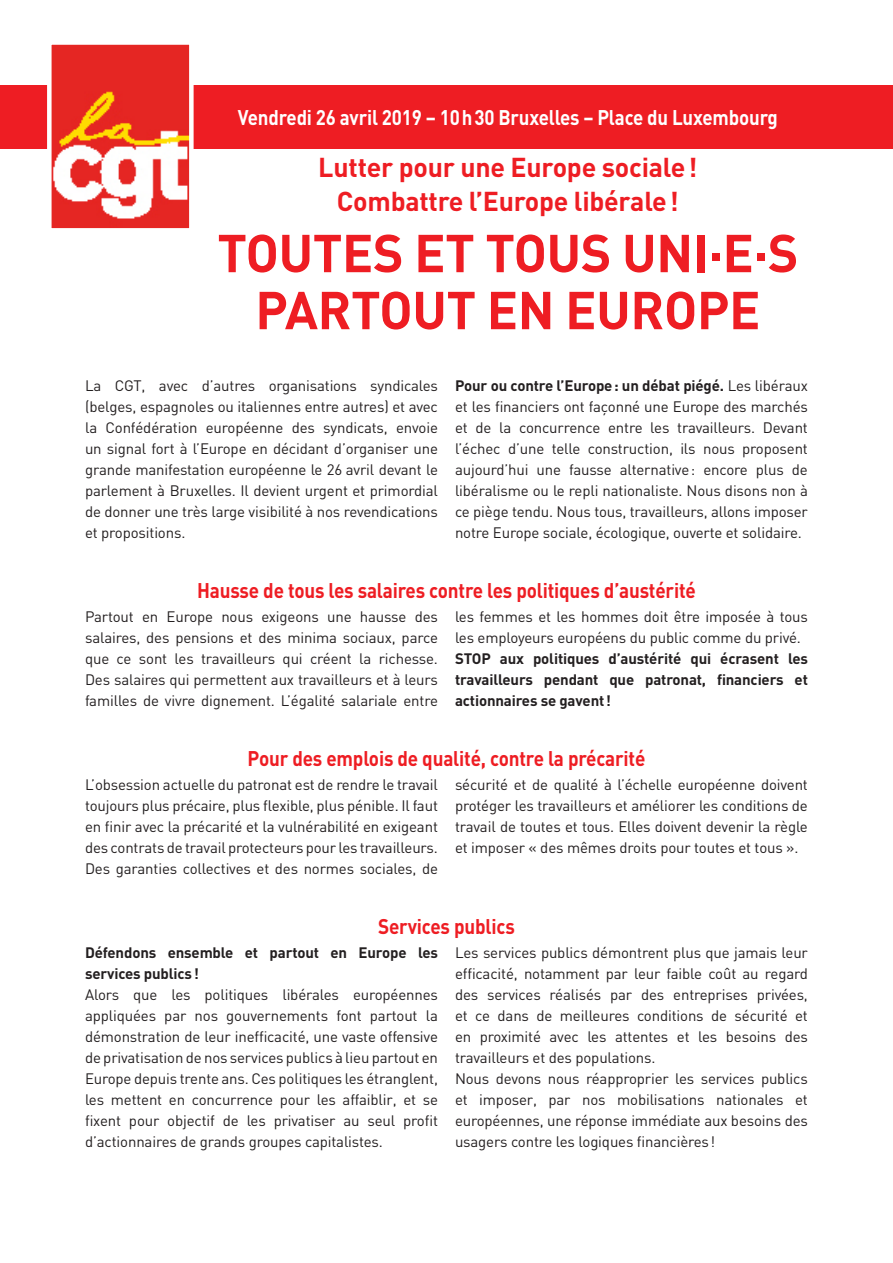
<style>
.page{position:relative;width:893px;height:1263px;background:#fff}
.page>*{position:absolute;margin:0;border:0;box-sizing:border-box;transform-origin:0 0}
.Titre_C{font:700 52.5px/57px "DIN";letter-spacing:-.01em;color:#ee1d23;text-align:center}
.Titre_C-2{font:700 27px "DIN";letter-spacing:-.01em;color:#ee1d23}
.Style_de_paragraphe{font:700 21px "DIN";letter-spacing:-.01em;color:#ee1d23;scale:.9 1}
.surtitre{font:700 21px "DIN";letter-spacing:-.01em;color:#fff;scale:.89 1}
.t1{font:15px/21px "DIN";letter-spacing:-.01em;color:#231f20;text-align:justify}
.t2{font:700 15px/21px "DIN";letter-spacing:-.01em;color:#231f20;text-align:justify}
.s1{font-weight:700}
</style>
<div class="page">
<div style="left:0;top:85px;width:893px;height:64px;background:#ee1d23"></div>
<img style="left:52px;top:45px;width:137px;height:183px">
<div style="left:47px;top:40px;width:147px;height:193px;border:4px solid #fff"></div>
<p class="surtitre" style="left:238px;top:104px;width:608px">Vendredi 26 avril 2019 – 10h30 Bruxelles – Place du Luxembourg</p>
<p class="Titre_C-2" style="left:318px;top:149px;width:380px">Lutter pour une Europe sociale!</p>
<p class="Titre_C-2" style="left:337px;top:184px;width:343px">Combattre l’Europe libérale!</p>
<p class="Titre_C" style="left:217px;top:222px;width:583px">TOUTES ET TOUS UNI·E·S<br>PARTOUT EN EUROPE</p>
<p class="t1" style="left:85px;top:375px;width:354px">La CGT, avec d’autres organisations syndicales (belges, espagnoles ou italiennes entre autres) et avec la Confédération européenne des syndicats, envoie un signal fort à l’Europe en décidant d’organiser une grande manifestation européenne le 26 avril devant le parlement à Bruxelles. Il devient urgent et primordial de donner une très large visibilité à nos revendications et propositions.</p>
<p class="t1" style="left:455px;top:375px;width:354px"><span class="s1">Pour ou contre l’Europe: un débat piégé.</span> Les libéraux et les financiers ont façonné une Europe des marchés et de la concurrence entre les travailleurs. Devant l’échec d’une telle construction, ils nous proposent aujourd’hui une fausse alternative: encore plus de libéralisme ou le repli nationaliste. Nous disons non à ce piège tendu. Nous tous, travailleurs, allons imposer notre Europe sociale, écologique, ouverte et solidaire.</p>
<p class="Style_de_paragraphe" style="left:197px;top:576px;width:556px">Hausse de tous les salaires contre les politiques d’austérité</p>
<p class="t1" style="left:85px;top:606px;width:354px">Partout en Europe nous exigeons une hausse des salaires, des pensions et des minima sociaux, parce que ce sont les travailleurs qui créent la richesse.<br>Des salaires qui permettent aux travailleurs et à leurs familles de vivre dignement. L’égalité salariale entre</p>
<p class="t1" style="left:455px;top:606px;width:354px">les femmes et les hommes doit être imposée à tous les employeurs européens du public comme du privé.</p>
<p class="t2" style="left:455px;top:647px;width:354px">STOP aux politiques d’austérité qui écrasent les travailleurs pendant que patronat, financiers et actionnaires se gavent!</p>
<p class="Style_de_paragraphe" style="left:248px;top:744px;width:444px">Pour des emplois de qualité, contre la précarité</p>
<p class="t1" style="left:85px;top:774px;width:354px">L’obsession actuelle du patronat est de rendre le travail toujours plus précaire, plus flexible, plus pénible. Il faut en finir avec la précarité et la vulnérabilité en exigeant des contrats de travail protecteurs pour les travailleurs.<br>Des garanties collectives et des normes sociales, de</p>
<p class="t1" style="left:455px;top:774px;width:354px">sécurité et de qualité à l’échelle européenne doivent protéger les travailleurs et améliorer les conditions de travail de toutes et tous. Elles doivent devenir la règle et imposer « des mêmes droits pour toutes et tous ».</p>
<p class="Style_de_paragraphe" style="left:378px;top:912px;width:153px">Services publics</p>
<p class="t2" style="left:85px;top:941px;width:354px">Défendons ensemble et partout en Europe les services publics!</p>
<p class="t1" style="left:85px;top:984px;width:354px">Alors que les politiques libérales européennes appliquées par nos gouvernements font partout la démonstration de leur inefficacité, une vaste offensive de privatisation de nos services publics à lieu partout en Europe depuis trente ans. Ces politiques les étranglent, les mettent en concurrence pour les affaiblir, et se fixent pour objectif de les privatiser au seul profit d’actionnaires de grands groupes capitalistes.</p>
<p class="t1" style="left:455px;top:942px;width:354px">Les services publics démontrent plus que jamais leur efficacité, notamment par leur faible coût au regard des services réalisés par des entreprises privées, et ce dans de meilleures conditions de sécurité et en proximité avec les attentes et les besoins des travailleurs et des populations.</p>
<p class="t1" style="left:455px;top:1068px;width:354px">Nous devons nous réapproprier les services publics et imposer, par nos mobilisations nationales et européennes, une réponse immédiate aux besoins des usagers contre les logiques financières!</p>
</div>
